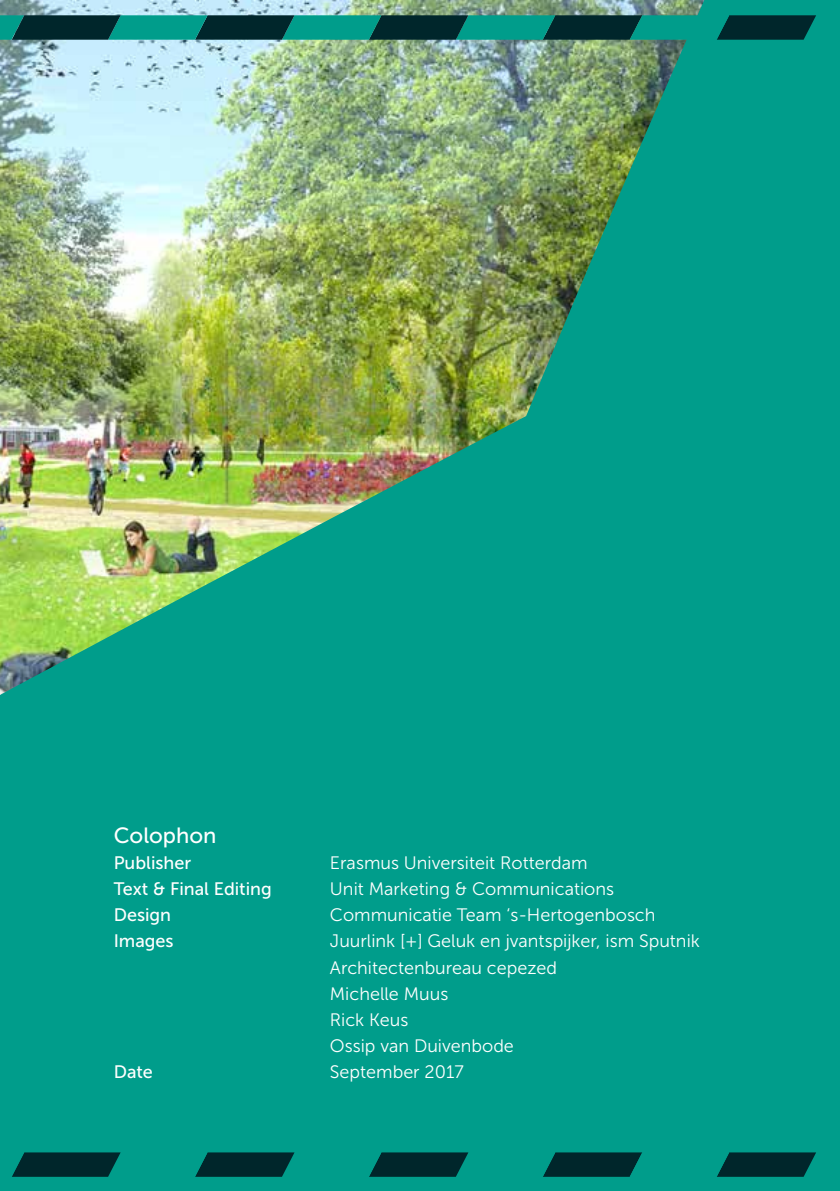
<style>
.page{position:relative;width:840px;height:1191px;background:#fff}
.page>*{position:absolute;margin:0;border:0;box-sizing:border-box;transform-origin:0 0}
.t1{font:22px "Museo Sans 500";color:#fff}
.t2{font:18px/26px "Museo Sans 300";color:#fff}
.t3{font:18px "Museo Sans 500";color:#fff}
</style>
<div class="page">
<img style="left:0;top:0;width:839px;height:1191px">
<svg style="left:0;top:15px;width:839px;height:25px;background:#03605a"></svg>
<svg style="left:0;top:1152px;width:839px;height:24px;background:#005f59"></svg>
<p class="t1" style="left:114px;top:824px;width:104px">Colophon</p>
<p class="t3" style="left:114px;top:853px;width:79px">Publisher</p>
<p class="t2" style="left:330px;top:850px;width:259px">Erasmus Universiteit Rotterdam</p>
<p class="t3" style="left:114px;top:879px;width:159px">Text &amp; Final Editing</p>
<p class="t2" style="left:330px;top:876px;width:285px">Unit Marketing &amp; Communications</p>
<p class="t3" style="left:114px;top:905px;width:59px">Design</p>
<p class="t2" style="left:330px;top:902px;width:327px">Communicatie Team ‘s-Hertogenbosch</p>
<p class="t3" style="left:114px;top:931px;width:61px">Images</p>
<p class="t2" style="left:330px;top:928px;width:371px">Juurlink [+] Geluk en jvantspijker, ism Sputnik<br>Architectenbureau cepezed<br>Michelle Muus<br>Rick Keus<br>Ossip van Duivenbode</p>
<p class="t3" style="left:114px;top:1061px;width:41px">Date</p>
<p class="t2" style="left:330px;top:1058px;width:135px">September 2017</p>
</div>
